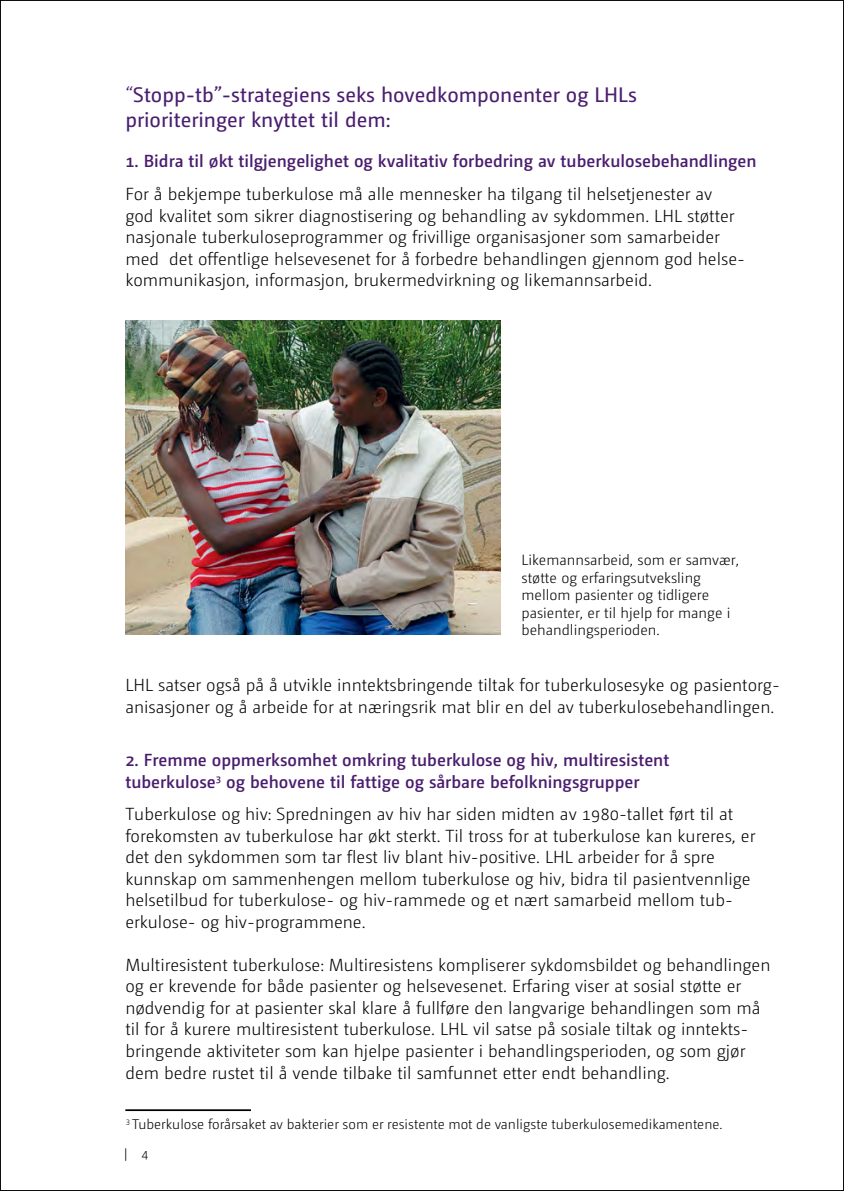
<style>
.page{position:relative;width:844px;height:1191px;background:#fff}
.page>*{position:absolute;margin:0;border:0;box-sizing:border-box;transform-origin:0 0}
.t1{font:21px/24.5px "Camingo Dos";color:#4a1d6f}
.t2{font:300 17.5px/21.5px "Camingo Dos";color:#000}
.t3{font:600 17.5px/21.5px "Camingo Dos";color:#4a1d6f}
.t4{font:300 14.88px/17.5px "Camingo Dos";color:#000}
.t5{font:300 14px "Camingo Dos";color:#000}
.t6{font:300 13.12px "Camingo Dos";color:#000}
.s1{font-weight:300}
</style>
<div class="page">
<img style="left:125px;top:320px;width:375px;height:314px">
<hr style="left:125px;top:1109px;width:126px;height:2px;background:#000">
<p class="t1" style="left:125px;top:82px;width:513px"><span class="s1">“</span>Stopp-tb”-strategiens seks hovedkomponenter og LHLs prioriteringer knyttet til dem:</p>
<p class="t3" style="left:125px;top:150px;width:632px">1. Bidra til økt tilgjengelighet og kvalitativ forbedring av tuberkulosebehandlingen</p>
<p class="t2" style="left:125px;top:183px;width:621px">For å bekjempe tuberkulose må alle mennesker ha tilgang til helsetjenester av<br>god kvalitet som sikrer diagnostisering og behandling av sykdommen. LHL støtter nasjonale tuberkuloseprogrammer og frivillige organisasjoner som samarbeider med det offentlige helsevesenet for å forbedre behandlingen gjennom god helse&shy;kommunikasjon, informasjon, brukermedvirkning og likemannsarbeid.</p>
<p class="t4" style="left:521px;top:551px;width:219px">Likemannsarbeid, som er samvær, støtte og erfaringsutveksling mellom pasienter og tidligere pasienter, er til hjelp for mange i behandlingsperioden.</p>
<p class="t2" style="left:125px;top:674px;width:656px">LHL satser også på å utvikle inntektsbringende tiltak for tuberkulosesyke og pasientorg&shy;anisasjoner og å arbeide for at næringsrik mat blir en del av tuberkulosebehandlingen.</p>
<p class="t3" style="left:125px;top:749px;width:545px">2. Fremme oppmerksomhet omkring tuberkulose og hiv, multiresistent tuberkulose<sup>3</sup> og behovene til fattige og sårbare befolkningsgrupper</p>
<p class="t2" style="left:125px;top:803px;width:631px">Tuberkulose og hiv: Spredningen av hiv har siden midten av 1980-tallet ført til at forekomsten av tuberkulose har økt sterkt. Til tross for at tuberkulose kan kureres, er det den sykdommen som tar flest liv blant hiv-positive. LHL arbeider for å spre kunnskap om sammenhengen mellom tuberkulose og hiv, bidra til pasientvennlige helsetilbud for tuberkulose- og hiv-rammede og et nært samarbeid mellom tub&shy;erkulose- og hiv-programmene.</p>
<p class="t2" style="left:125px;top:954px;width:646px">Multiresistent tuberkulose: Multiresistens kompliserer sykdomsbildet og behandlingen og er krevende for både pasienter og helsevesenet. Erfaring viser at sosial støtte er nødvendig for at pasienter skal klare å fullføre den langvarige behandlingen som må til for å kurere multiresistent tuberkulose. LHL vil satse på sosiale tiltak og inntekts&shy;bringende aktiviteter som kan hjelpe pasienter i behandlingsperioden, og som gjør dem bedre rustet til å vende tilbake til samfunnet etter endt behandling.</p>
<p class="t5" style="left:126px;top:1115px;width:598px"><sup>3</sup> Tuberkulose forårsaket av bakterier som er resistente mot de vanligste tuberkulosemedikamentene.</p>
<p class="t6" style="left:124px;top:1145px;width:26px">| 4</p>
</div>
